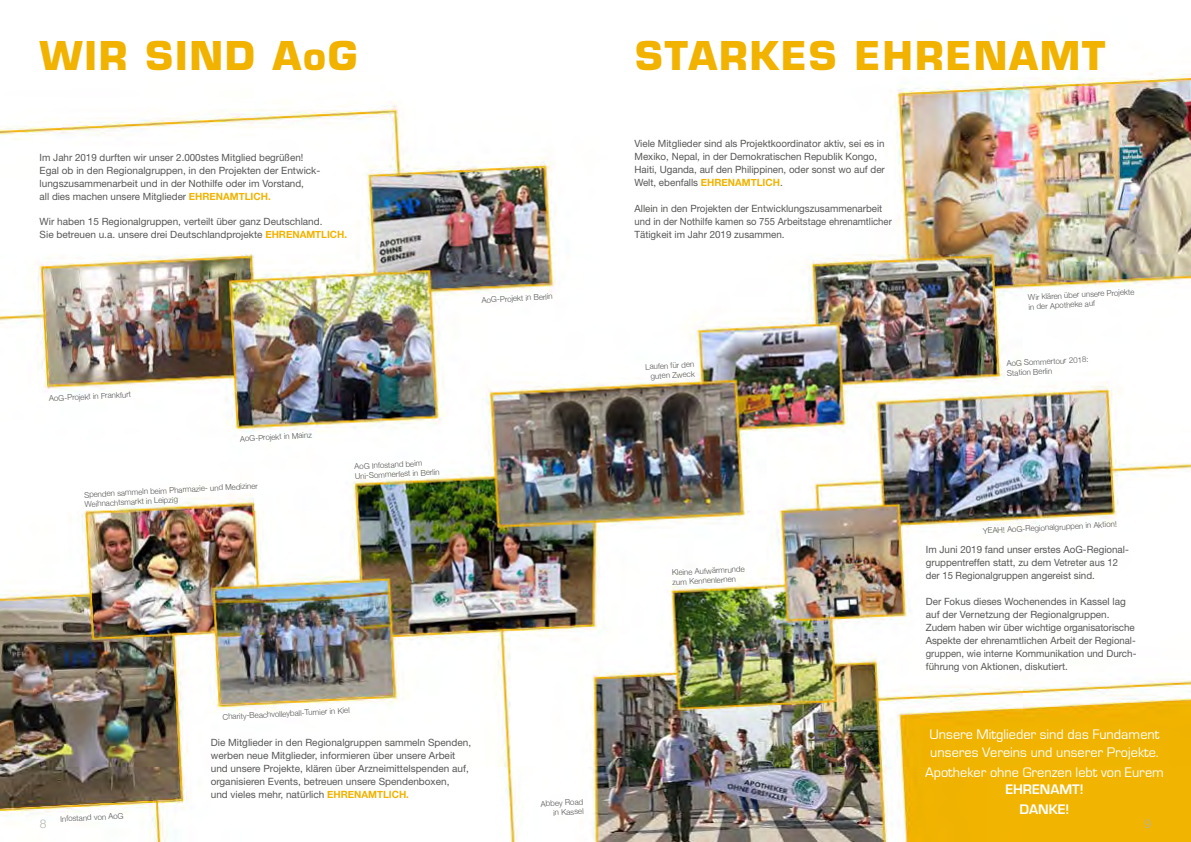
<style>
.page{position:relative;width:1191px;height:842px;background:#fff}
.page>*{position:absolute;margin:0;border:0;box-sizing:border-box;transform-origin:0 0}
.t1{font:700 38.7px "Eurostile";letter-spacing:.05em;color:#f1b300}
.t2{font:14.3px/17.1px "Eurostile";color:#fff}
.t3{font:700 14.3px/20px "Eurostile";color:#fff;text-align:center}
.t4{font:300 12px "Helvetica Neue";color:#b3b2b2}
.t5{font:10px/13px "Helvetica Neue";color:#575756}
.t6{font:300 8px/9.6px "Helvetica Neue";color:#575756}
.s1{font-weight:700;color:#f1b300}
</style>
<div class="page">
<img style="left:0;top:73px;width:1191px;height:769px">
<h1 class="t1" style="left:40px;top:32px;width:319px">WIR SIND AoG</h1>
<h1 class="t1" style="left:635px;top:32px;width:471px">STARKES EHRENAMT</h1>
<p class="t5" style="left:40px;top:151px;width:282px">Im Jahr 2019 durften wir unser 2.000stes Mitglied begrüßen!<br>Egal ob in den Regionalgruppen, in den Projekten der Entwick&shy;lungszusammenarbeit und in der Nothilfe oder im Vorstand,<br>all dies machen unsere Mitglieder <span class="s1">EHRENAMTLICH.</span></p>
<p class="t5" style="left:40px;top:215px;width:309px">Wir haben 15 Regionalgruppen, verteilt über ganz Deutschland.<br>Sie betreuen u.a. unsere drei Deutschlandprojekte <span class="s1">EHRENAMTLICH.</span></p>
<p class="t6" style="left:49px;top:393px;width:84px;rotate:-3deg">AoG-Projekt in Frankfurt</p>
<p class="t6" style="left:240px;top:433px;width:73px;rotate:-3deg">AoG-Projekt in Mainz</p>
<p class="t6" style="left:84px;top:489px;width:175px;rotate:-3deg">Spenden sammeln beim Pharmazie- und Mediziner<br>Weihnachtsmarkt in Leipzig</p>
<p class="t6" style="left:354px;top:461px;width:86px;rotate:-3deg">AoG Infostand beim<br>Uni-Sommerfest in Berlin</p>
<p class="t6" style="left:481px;top:295px;width:73px;rotate:-3deg">AoG-Projekt in Berlin</p>
<p class="t6" style="left:222px;top:711px;width:129px;rotate:-3deg">Charity-Beachvolleyball-Turnier in Kiel</p>
<p class="t5" style="left:634px;top:137px;width:252px">Viele Mitglieder sind als Projektkoordinator aktiv, sei es in Mexiko, Nepal, in der Demokratischen Republik Kongo, Haiti, Uganda, auf den Philippinen, oder sonst wo auf der Welt, ebenfalls <span class="s1">EHRENAMTLICH</span>.</p>
<p class="t5" style="left:634px;top:202px;width:259px">Allein in den Projekten der Entwicklungszusammenarbeit und in der Nothilfe kamen so 755 Arbeitstage ehrenamtlicher<br>Tätigkeit im Jahr 2019 zusammen.</p>
<p class="t6" style="left:1028px;top:292px;width:108px;rotate:-3deg">Wir klären über unsere Projekte in der Apotheke auf</p>
<p class="t6" style="left:645px;top:361px;width:51px;text-align:right;rotate:-3deg">Laufen für den guten Zweck</p>
<p class="t6" style="left:1006px;top:358px;width:84px;rotate:-3deg">AoG Sommertour 2018:<br>Station Berlin</p>
<p class="t6" style="left:671px;top:567px;width:74px;rotate:-3deg">Kleine Aufwärmrunde zum Kennenlernen</p>
<p class="t6" style="left:982px;top:525px;width:135px;rotate:-3deg">YEAH! AoG-Regionalgruppen in Aktion!</p>
<p class="t5" style="left:926px;top:543px;width:204px">Im Juni 2019 fand unser erstes AoG-Regional&shy;gruppentreffen statt, zu dem Vetreter aus 12 der 15 Regionalgruppen angereist sind.</p>
<p class="t5" style="left:926px;top:595px;width:212px">Der Fokus dieses Wochenendes in Kassel lag auf der Vernetzung der Regionalgruppen.<br>Zudem haben wir über wichtige organisatorische Aspekte der ehrenamtlichen Arbeit der Regional&shy;gruppen, wie interne Kommunikation und Durch&shy;führung von Aktionen, diskutiert.</p>
<h2 class="t2" style="left:929px;top:726px;width:231px">Unsere Mitglieder sind das Fundament unseres Vereins und unserer Projekte.</h2>
<h2 class="t2" style="left:925px;top:763px;width:240px">Apotheker ohne Grenzen lebt von Eurem</h2>
<h2 class="t3" style="left:1005px;top:779px;width:80px">EHRENAMT!<br>DANKE!</h2>
<p class="t5" style="left:211px;top:736px;width:262px">Die Mitglieder in den Regionalgruppen sammeln Spenden, werben neue Mitglieder, informieren über unsere Arbeit und unsere Projekte, klären über Arzneimittelspenden auf, organisieren Events, betreuen unsere Spendenboxen,<br>und vieles mehr, natürlich <span class="s1">EHRENAMTLICH.</span></p>
<p class="t6" style="left:540px;top:798px;width:44px;text-align:right;rotate:-3deg">Abbey Road in Kassel</p>
<p class="t6" style="left:60px;top:813px;width:65px;rotate:-3deg">Infostand von AoG</p>
<p class="t4" style="left:40px;top:814px;width:8px">8</p>
<p class="t4" style="left:1144px;top:814px;width:8px">9</p>
</div>
